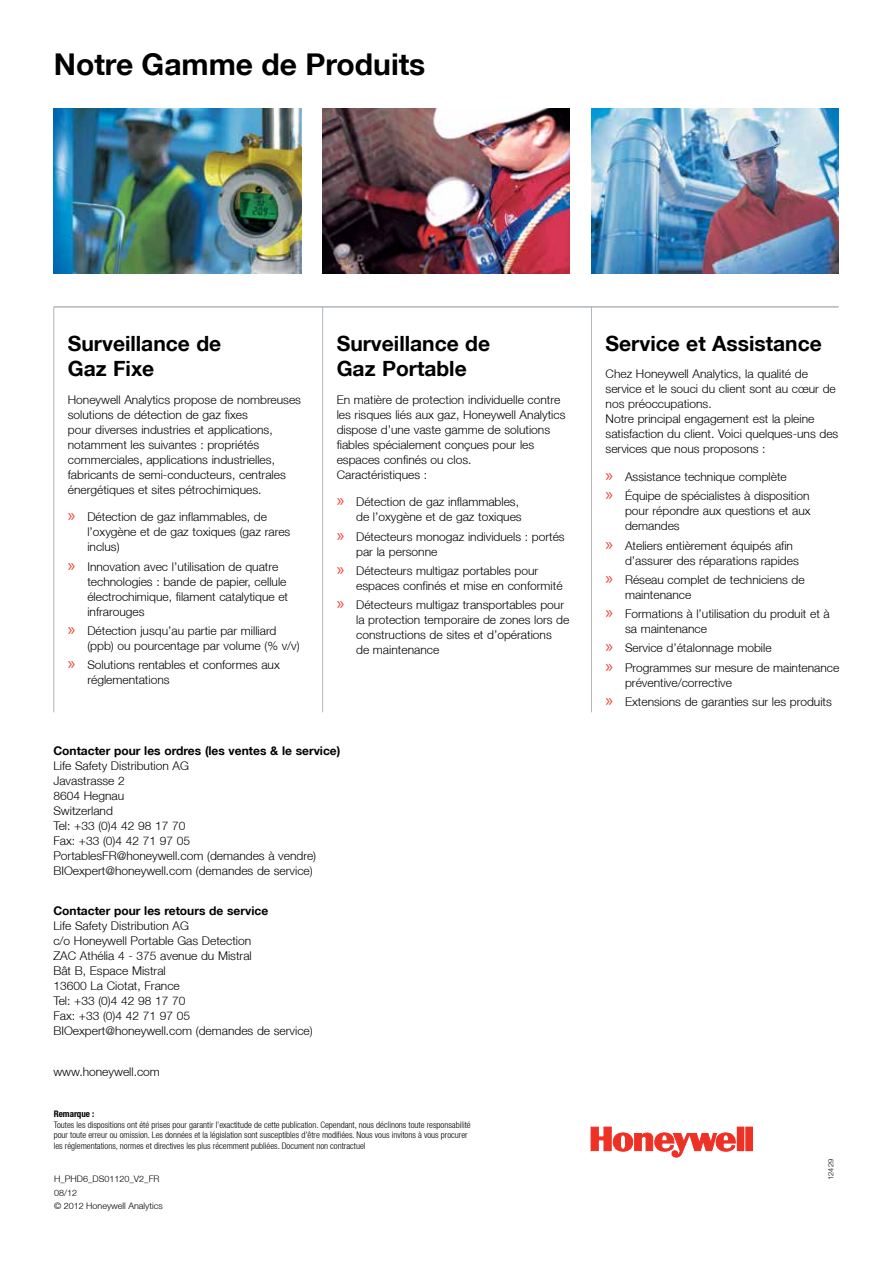
<style>
.page{position:relative;width:893px;height:1263px;background:#fff}
.page>*{position:absolute;margin:0;border:0;box-sizing:border-box;transform-origin:0 0}
.t1{font:700 30px "Helvetica Neue LT";color:#000}
.t2{font:700 21px/25.2px "Helvetica Neue LT";color:#000}
.t3{font:300 12px/15px "Helvetica Neue LT";color:#000}
.t4{font:700 12px "Helvetica Neue LT";color:#000}
.t5{font:300 condensed 9px/10.5px "Helvetica Neue LT";color:#000}
.t6{font:300 9px/13.5px "Helvetica Neue LT";color:#000}
.t7{font:700 condensed 9px "Helvetica Neue LT";color:#000}
.t8{font:300 7.5px "Helvetica Neue LT";color:#000}
.s1{font-family:"Myriad Pro";font-weight:400;font-size:18px;color:#ef4139}
</style>
<div class="page">
<svg style="left:591px;top:1127px;width:145px;height:30px"></svg>
<div style="left:737px;top:1127px;width:7px;height:23px;background:#ee3124"></div>
<div style="left:746px;top:1127px;width:6px;height:24px;background:#ee3124"></div>
<img style="left:592px;top:108px;width:247px;height:166px">
<img style="left:323px;top:108px;width:247px;height:166px">
<hr style="left:53px;top:307px;width:1px;height:405px;background:#b0b7bb">
<hr style="left:322px;top:307px;width:1px;height:405px;background:#b0b7bb">
<hr style="left:591px;top:307px;width:1px;height:405px;background:#b0b7bb">
<hr style="left:54px;top:306px;width:785px;height:2px;background:#b0b7bb">
<img style="left:54px;top:108px;width:247px;height:166px">
<h1 class="t1" style="left:54px;top:46px;width:373px">Notre Gamme de Produits</h1>
<h2 class="t2" style="left:68px;top:330px;width:155px">Surveillance de<br>Gaz Fixe</h2>
<p class="t3" style="left:68px;top:391px;width:235px">Honeywell Analytics propose de nombreuses solutions de détection de gaz fixes<br>pour diverses industries et applications, notamment les suivantes : propriétés commerciales, applications industrielles, fabricants de semi-conducteurs, centrales énergétiques et sites pétrochimiques.</p>
<p class="t3" style="left:87px;top:509px;width:204px;text-indent:-20px"><span class="s1">»</span> Détection de gaz inflammables, de l’oxygène et de gaz toxiques (gaz rares inclus)</p>
<p class="t3" style="left:87px;top:558px;width:202px;text-indent:-20px"><span class="s1">»</span> Innovation avec l’utilisation de quatre technologies : bande de papier, cellule électrochimique, filament catalytique et infrarouges</p>
<p class="t3" style="left:87px;top:623px;width:214px;text-indent:-20px"><span class="s1">»</span> Détection jusqu’au partie par milliard (ppb) ou pourcentage par volume (% v/v)</p>
<p class="t3" style="left:87px;top:657px;width:194px;text-indent:-20px"><span class="s1">»</span> Solutions rentables et conformes aux réglementations</p>
<h2 class="t2" style="left:337px;top:330px;width:155px">Surveillance de<br>Gaz Portable</h2>
<p class="t3" style="left:337px;top:391px;width:230px">En matière de protection individuelle contre les risques liés aux gaz, Honeywell Analytics dispose d’une vaste gamme de solutions fiables spécialement conçues pour les espaces confinés ou clos.<br>Caractéristiques :</p>
<p class="t3" style="left:337px;top:494px;width:187px;text-align:right"><span class="s1">»</span> Détection de gaz inflammables, de l’oxygène et de gaz toxiques</p>
<p class="t3" style="left:356px;top:528px;width:210px;text-indent:-20px"><span class="s1">»</span> Détecteurs monogaz individuels : portés par la personne</p>
<p class="t3" style="left:356px;top:563px;width:208px;text-indent:-20px"><span class="s1">»</span> Détecteurs multigaz portables pour espaces confinés et mise en conformité</p>
<p class="t3" style="left:356px;top:597px;width:215px;text-indent:-20px"><span class="s1">»</span> Détecteurs multigaz transportables pour la protection temporaire de zones lors de constructions de sites et d’opérations<br>de maintenance</p>
<p class="t4" style="left:53px;top:743px;width:288px">Contacter pour les ordres (les ventes &amp; le service)</p>
<p class="t3" style="left:53px;top:757px;width:264px">Life Safety Distribution AG<br>Javastrasse 2<br>8604 Hegnau<br>Switzerland<br>Tel: +33 (0)4 42 98 17 70<br>Fax: +33 (0)4 42 71 97 05<br>PortablesFR@honeywell.com (demandes à vendre)<br>BIOexpert@honeywell.com (demandes de service)</p>
<p class="t4" style="left:53px;top:903px;width:216px">Contacter pour les retours de service</p>
<p class="t3" style="left:53px;top:918px;width:261px">Life Safety Distribution AG<br>c/o Honeywell Portable Gas Detection<br>ZAC Athélia 4 - 375 avenue du Mistral<br>Bât B, Espace Mistral<br>13600 La Ciotat, France<br>Tel: +33 (0)4 42 98 17 70<br>Fax: +33 (0)4 42 71 97 05<br>BIOexpert@honeywell.com (demandes de service)</p>
<p class="t3" style="left:53px;top:1063px;width:108px">www.honeywell.com</p>
<p class="t7" style="left:54px;top:1109px;width:42px">Remarque :</p>
<p class="t5" style="left:54px;top:1119px;width:418px">Toutes les dispositions ont été prises pour garantir l’exactitude de cette publication. Cependant, nous déclinons toute responsabilité pour toute erreur ou omission. Les données et la législation sont susceptibles d’être modifiées. Nous vous invitons à vous procurer les réglementations, normes et directives les plus récemment publiées. Document non contractuel</p>
<p class="t6" style="left:54px;top:1172px;width:110px">H_PHD6_DS01120_V2_FR<br>08/12<br>© 2012 Honeywell Analytics</p>
<h2 class="t2" style="left:606px;top:330px;width:218px">Service et Assistance</h2>
<p class="t3" style="left:606px;top:366px;width:234px">Chez Honeywell Analytics, la qualité de service et le souci du client sont au cœur de nos préoccupations.<br>Notre principal engagement est la pleine satisfaction du client. Voici quelques-uns des services que nous proposons :</p>
<p class="t3" style="left:606px;top:467px;width:205px;line-height:19.2px"><span class="s1">»</span> Assistance technique complète<br><span class="s1">»</span> Équipe de spécialistes à disposition</p>
<p class="t3" style="left:625px;top:503px;width:187px">pour répondre aux questions et aux demandes</p>
<p class="t3" style="left:625px;top:538px;width:175px;text-indent:-20px"><span class="s1">»</span> Ateliers entièrement équipés afin d’assurer des réparations rapides</p>
<p class="t3" style="left:625px;top:572px;width:181px;text-indent:-20px"><span class="s1">»</span> Réseau complet de techniciens de maintenance</p>
<p class="t3" style="left:625px;top:606px;width:206px;text-indent:-20px"><span class="s1">»</span> Formations à l’utilisation du produit et à sa maintenance</p>
<p class="t3" style="left:606px;top:638px;width:235px;line-height:19.2px"><span class="s1">»</span> Service d’étalonnage mobile<br><span class="s1">»</span> Programmes sur mesure de maintenance</p>
<p class="t3" style="left:606px;top:672px;width:228px;line-height:19.2px;text-indent:20px">préventive/corrective<br><span class="s1">»</span> Extensions de garanties sur les produits</p>
<p class="t8" style="left:826px;top:1180px;width:22px;rotate:-90deg">12429</p>
</div>
